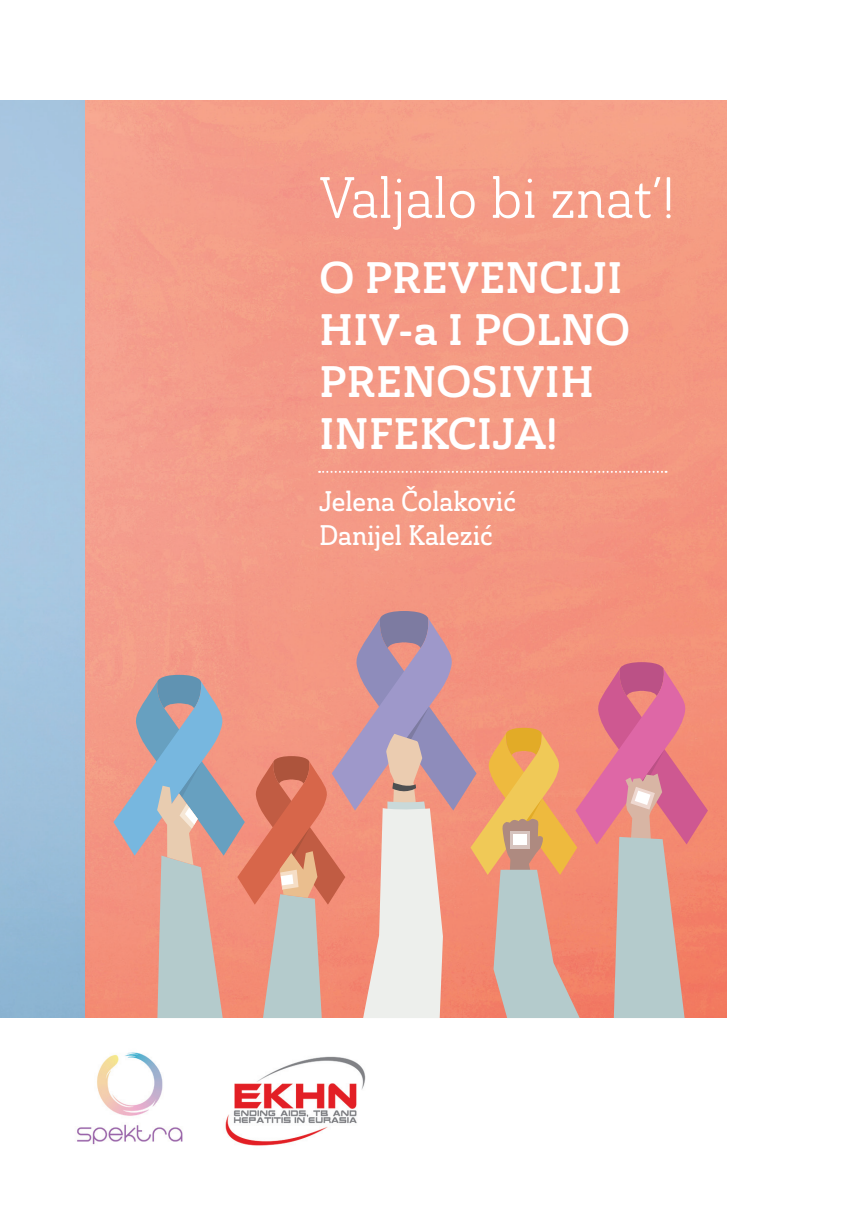
<style>
.page{position:relative;width:851px;height:1214px;background:#fff}
.page>*{position:absolute;margin:0;border:0;box-sizing:border-box;transform-origin:0 0}
.t1{font:57.6px "Ainslie Slab Con Boo";color:#fff}
.t2{font:43.6px/52.2px "Ainslie Slab Nor Dem";color:#fff}
.t3{font:28px/33.6px "Ainslie Slab Con Med";color:#fff}
</style>
<div class="page">
<img style="left:0;top:101px;width:86px;height:915px">
<img style="left:225px;top:1056px;width:141px;height:90px">
<img style="left:86px;top:101px;width:640px;height:916px">
<svg style="left:319px;top:471px;width:347px;height:2px"></svg>
<img style="left:77px;top:1052px;width:106px;height:93px">
<svg style="left:113px;top:611px;width:594px;height:406px;background:#db9d92"></svg>
<h1 class="t1" style="left:319px;top:163px;width:357px">Valjalo bi znat’!</h1>
<p class="t2" style="left:319px;top:251px;width:312px">O PREVENCIJI<br>HIV-a I POLNO<br>PRENOSIVIH<br>INFEKCIJA!</p>
<p class="t3" style="left:319px;top:484px;width:198px">Jelena Čolaković<br>Danijel Kalezić</p>
</div>
